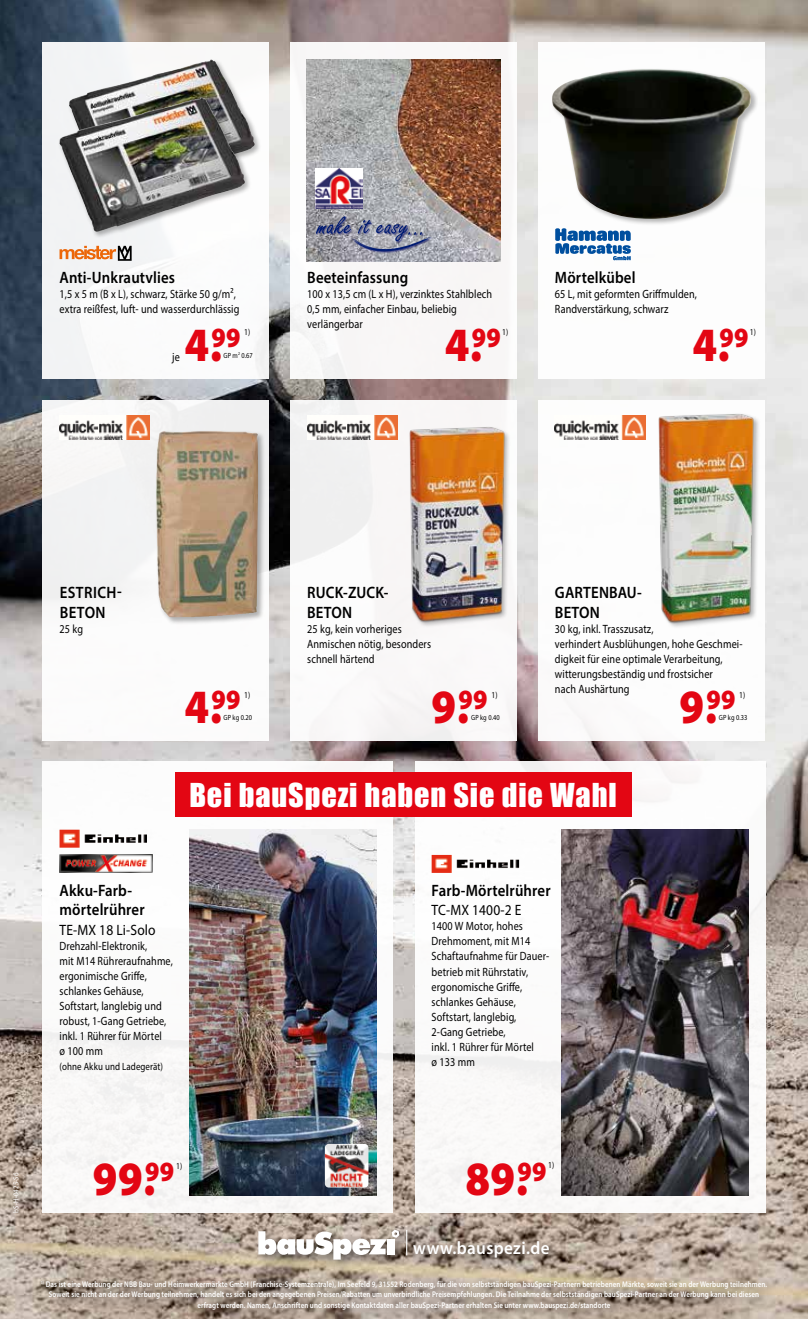
<style>
.page{position:relative;width:808px;height:1319px;background:#fff}
.page>*{position:absolute;margin:0;border:0;box-sizing:border-box;transform-origin:0 0}
.t1{font:900 48px "Myriad Pro";color:#e30613;scale:.9 1}
.t2{font:30.15px "Impact";letter-spacing:.03em;color:#fff}
.t3{font:900 28.05px "Myriad Pro";color:#e30613;scale:.9 1}
.t4{font:600 18px "Myriad Pro";letter-spacing:.02em;color:#fff;scale:.95 1}
.t5{font:600 16.5px/19.5px "Myriad Pro";letter-spacing:.01em;color:#000;scale:.9 1}
.t6{font:600 16.5px/19.5px "Myriad Pro";letter-spacing:.03em;color:#000;scale:.9 1}
.t7{font:15px "Myriad Pro";letter-spacing:.01em;color:#000;scale:.9 1}
.t8{font:12px/15px "Myriad Pro";letter-spacing:.01em;color:#000;scale:.85 1}
.t9{font:10.5px "Myriad Pro";letter-spacing:.01em;color:#000;scale:.85 1}
.t10{font:9px "Myriad Pro";color:#000;scale:.85 1}
.t11{font:600 8.25px/10.5px "Myriad Pro";letter-spacing:.01em;color:#fff;text-align:center;scale:.85 1}
.t12{font:7.5px "Myriad Pro";letter-spacing:.01em;color:#000;scale:.85 1}
.t13{font:7.5px "Myriad Pro";letter-spacing:.02em;color:#fff;scale:.9 1}
</style>
<div class="page">
<img style="left:0;top:0;width:808px;height:1318px">
<div style="left:254px;top:1225px;width:308px;height:47px;background:#000;opacity:.5"></div>
<svg style="left:258px;top:1229px;width:141px;height:30px"></svg>
<div style="left:387px;top:1238px;width:8px;height:16px;background:#fff"></div>
<svg style="left:406px;top:1229px;width:1px;height:26px"></svg>
<div style="left:43px;top:761px;width:350px;height:451px;background:#fff"></div>
<div style="left:415px;top:761px;width:350px;height:451px;background:#fff"></div>
<div style="left:43px;top:43px;width:226px;height:335px;background:#fff"></div>
<div style="left:43px;top:400px;width:226px;height:340px;background:#fff"></div>
<div style="left:290px;top:43px;width:227px;height:335px;background:#f8f6f6"></div>
<div style="left:290px;top:400px;width:227px;height:340px;background:#f9f7f7"></div>
<div style="left:538px;top:43px;width:226px;height:335px;background:#fff"></div>
<div style="left:538px;top:400px;width:226px;height:340px;background:#fff"></div>
<div style="left:37px;top:1276px;width:742px;height:42px;background:#000;opacity:.5"></div>
<img style="left:555px;top:416px;width:90px;height:23px">
<div style="left:155px;top:429px;width:111px;height:196px;background:#000;opacity:.3"></div>
<img style="left:156px;top:431px;width:102px;height:186px">
<svg style="left:60px;top:246px;width:72px;height:15px"></svg>
<img style="left:307px;top:60px;width:194px;height:201px">
<img style="left:315px;top:169px;width:47px;height:39px">
<img style="left:348px;top:234px;width:86px;height:20px">
<img style="left:315px;top:215px;width:109px;height:28px">
<svg style="left:316px;top:216px;width:115px;height:35px;background:#8a8ea2"></svg>
<div style="left:550px;top:68px;width:208px;height:158px;background:#000;opacity:.3"></div>
<img style="left:552px;top:69px;width:200px;height:150px">
<svg style="left:555px;top:228px;width:76px;height:32px"></svg>
<div style="left:68px;top:58px;width:194px;height:143px;background:#000;opacity:.3"></div>
<img style="left:69px;top:60px;width:185px;height:134px">
<div style="left:58px;top:96px;width:194px;height:143px;background:#000;opacity:.3"></div>
<img style="left:59px;top:97px;width:186px;height:135px">
<img style="left:60px;top:829px;width:87px;height:18px">
<img style="left:60px;top:854px;width:92px;height:18px">
<img style="left:432px;top:854px;width:87px;height:18px">
<img style="left:189px;top:829px;width:188px;height:366px">
<img style="left:562px;top:829px;width:187px;height:366px">
<div style="left:175px;top:772px;width:456px;height:44px;background:#e30613"></div>
<img style="left:60px;top:416px;width:90px;height:23px">
<img style="left:307px;top:416px;width:91px;height:23px">
<img style="left:325px;top:1143px;width:43px;height:44px">
<div style="left:658px;top:412px;width:103px;height:217px;background:#000;opacity:.3"></div>
<img style="left:658px;top:412px;width:98px;height:212px">
<div style="left:409px;top:425px;width:102px;height:203px;background:#000;opacity:.3"></div>
<img style="left:409px;top:425px;width:97px;height:197px">
<h3 class="t5" style="left:60px;top:267px;width:130px">Anti-Unkrautvlies</h3>
<p class="t8" style="left:60px;top:286px;width:213px">1,5 x 5 m (B x L), schwarz, Stärke 50 g/m², extra reißfest, luft- und wasserdurchlässig</p>
<h1 class="t1" style="left:185px;top:313px;width:64px">4.<sup>99</sup></h1>
<p class="t10" style="left:244px;top:326px;width:9px">1)</p>
<p class="t12" style="left:224px;top:351px;width:36px">GP m<sup>2</sup> 0.67</p>
<p class="t8" style="left:172px;top:349px;width:11px">je</p>
<h3 class="t5" style="left:307px;top:267px;width:114px">Beeteinfassung</h3>
<p class="t8" style="left:307px;top:286px;width:219px">100 x 13,5 cm (L x H), verzinktes Stahlblech<br>0,5 mm, einfacher Einbau, beliebig verlängerbar</p>
<h3 class="t5" style="left:555px;top:267px;width:91px">Mörtelkübel</h3>
<p class="t8" style="left:555px;top:286px;width:169px">65 L, mit geformten Griffmulden,<br>Randverstärkung, schwarz</p>
<h1 class="t1" style="left:445px;top:313px;width:64px">4.<sup>99</sup></h1>
<h1 class="t1" style="left:692px;top:313px;width:64px">4.<sup>99</sup></h1>
<p class="t10" style="left:502px;top:326px;width:9px">1)</p>
<p class="t10" style="left:750px;top:326px;width:9px">1)</p>
<h3 class="t6" style="left:60px;top:582px;width:70px">ESTRICH-<br>BETON</h3>
<p class="t8" style="left:60px;top:621px;width:29px">25 kg</p>
<h1 class="t1" style="left:185px;top:675px;width:64px">4.<sup>99</sup></h1>
<p class="t10" style="left:244px;top:689px;width:9px">1)</p>
<p class="t12" style="left:224px;top:712px;width:35px">GP kg 0.20</p>
<h3 class="t5" style="left:307px;top:582px;width:92px">RUCK-ZUCK-<br>BETON</h3>
<p class="t8" style="left:307px;top:621px;width:147px">25 kg, kein vorheriges<br>Anmischen nötig, besonders schnell härtend</p>
<h3 class="t3" style="left:459px;top:681px;width:34px">99</h3>
<p class="t12" style="left:471px;top:713px;width:35px">GP kg 0.40</p>
<p class="t10" style="left:491px;top:689px;width:9px">1)</p>
<h1 class="t1" style="left:431px;top:675px;width:43px">9.</h1>
<h3 class="t5" style="left:555px;top:582px;width:98px">GARTENBAU-<br>BETON</h3>
<p class="t8" style="left:555px;top:621px;width:222px">30 kg, inkl. Trasszusatz,<br>verhindert Ausblühungen, hohe Geschmei&shy;digkeit für eine optimale Verarbeitung, witterungsbeständig und frostsicher<br>nach Aushärtung</p>
<h1 class="t1" style="left:679px;top:675px;width:64px">9.<sup>99</sup></h1>
<p class="t10" style="left:739px;top:689px;width:9px">1)</p>
<p class="t12" style="left:719px;top:713px;width:35px">GP kg 0.33</p>
<h2 class="t2" style="left:189px;top:771px;width:429px">Bei bauSpezi haben Sie die Wahl</h2>
<h3 class="t5" style="left:60px;top:880px;width:96px">Akku-Farb&shy;mörtelrührer</h3>
<p class="t7" style="left:60px;top:920px;width:108px">TE-MX 18 Li-Solo</p>
<p class="t8" style="left:60px;top:938px;width:135px">Drehzahl-Elektronik,<br>mit M14 Rühreraufnahme, ergonimische Griffe, schlankes Gehäuse,<br>Softstart, langlebig und robust, 1-Gang Getriebe, inkl. 1 Rührer für Mörtel<br>ø 100 mm</p>
<p class="t9" style="left:60px;top:1059px;width:123px">(ohne Akku und Ladegerät)</p>
<h3 class="t5" style="left:432px;top:880px;width:134px">Farb-Mörtelrührer</h3>
<p class="t7" style="left:432px;top:901px;width:101px">TC-MX 1400-2 E</p>
<p class="t8" style="left:432px;top:918px;width:140px">1400 W Motor, hohes<br>Drehmoment, mit M14<br>Schaftaufnahme für Dauer&shy;betrieb mit Rührstativ, ergonomische Griffe, schlankes Gehäuse,<br>Softstart, langlebig,<br>2-Gang Getriebe,<br>inkl. 1 Rührer für Mörtel<br>ø 133 mm</p>
<p class="t13" style="left:11px;top:1212px;width:46px;rotate:-90deg">bS-H-0425-S6</p>
<p class="t10" style="left:176px;top:1160px;width:9px">1)</p>
<p class="t10" style="left:548px;top:1159px;width:9px">1)</p>
<h1 class="t1" style="left:93px;top:1146px;width:92px">99.<sup>99</sup></h1>
<h1 class="t1" style="left:465px;top:1146px;width:92px">89.<sup>99</sup></h1>
<h3 class="t4" style="left:413px;top:1236px;width:145px">www.bauspezi.de</h3>
<p class="t11" style="left:41px;top:1278px;width:856px"><sup>1)</sup> Das ist eine Werbung der NBB Bau- und Heimwerkermärkte GmbH (Franchise-Systemzentrale), Im Seefeld 9, 31552 Rodenberg, für die von selbstständigen bauSpezi-Partnern betriebenen Märkte, soweit sie an der Werbung teilnehmen.<br>Soweit sie nicht an der der Werbung teilnehmen, handelt es sich bei den angegebenen Preisen/Rabatten um unverbindliche Preisempfehlungen. Die Teilnahme der selbstständigen bauSpezi-Partner an der Werbung kann bei diesen erfragt werden. Namen, Anschriften und sonstige Kontaktdaten aller bauSpezi-Partner erhalten Sie unter www.bauspezi.de/standorte</p>
</div>
